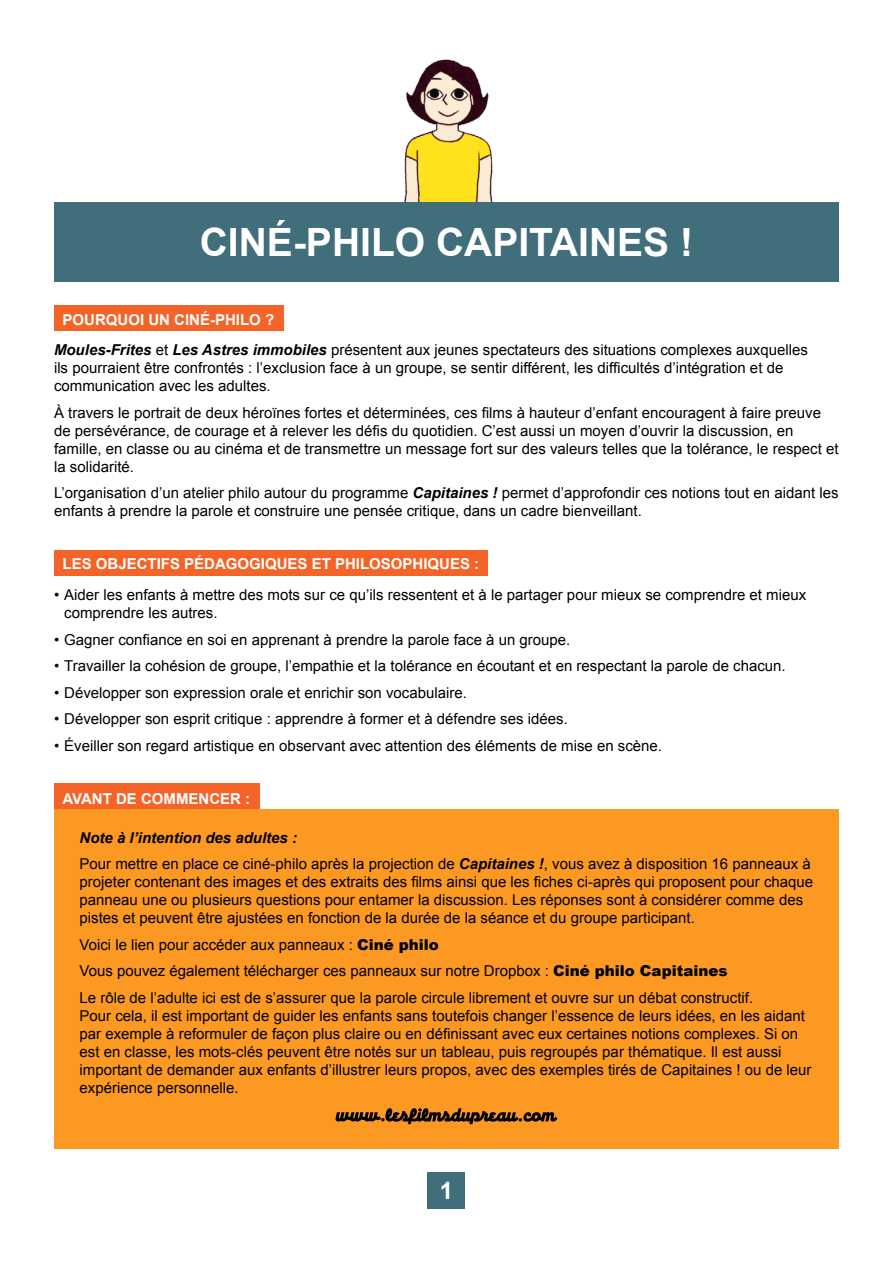
<style>
.page{position:relative;width:893px;height:1263px;background:#fff}
.page>*{position:absolute;margin:0;border:0;box-sizing:border-box;transform-origin:0 0}
.t1{font:700 39px "Arial";color:#fff}
.t2{font:700 24px "Arial";color:#fff}
.t3{font:15px/18px "Arial";color:#000}
.t4{font:700 15px "Arial";color:#fff}
.s1{font-weight:700;color:#fff}
.s2{font-weight:700;font-style:italic}
.s3{font-weight:900}
</style>
<div class="page">
<div style="left:54px;top:809px;width:785px;height:339px;background:#fc9922"></div>
<div style="left:54px;top:305px;width:230px;height:26px;background:#f46429"></div>
<div style="left:54px;top:550px;width:434px;height:25px;background:#f46429"></div>
<div style="left:54px;top:784px;width:205px;height:25px;background:#f46429"></div>
<div style="left:54px;top:202px;width:785px;height:80px;background:#406e7a"></div>
<div style="left:428px;top:1172px;width:37px;height:37px;background:#406e7a"></div>
<img style="left:404px;top:59px;width:89px;height:143px">
<svg style="left:335px;top:1108px;width:222px;height:16px"></svg>
<h1 class="t1" style="left:200px;top:217px;width:156px">CINÉ-PHILO</h1>
<h1 class="t1" style="left:436px;top:217px;width:105px">CAPITAINES</h1>
<h1 class="t1" style="left:680px;top:217px;width:14px">!</h1>
<p class="t3" style="left:54px;top:304px;width:755px;line-height:30.8px;text-indent:9px"><span class="s1">POURQUOI UN CINÉ-PHILO ?<br></span><span class="s2">Moules-Frites</span> et <span class="s2">Les Astres immobiles</span> présentent aux jeunes spectateurs des situations complexes auxquelles</p>
<p class="t3" style="left:54px;top:359px;width:731px">ils pourraient être confrontés : l’exclusion face à un groupe, se sentir différent, les difficultés d’intégration et de communication avec les adultes.</p>
<p class="t3" style="left:54px;top:404px;width:786px">À travers le portrait de deux héroïnes fortes et déterminées, ces films à hauteur d’enfant encouragent à faire preuve de persévérance, de courage et à relever les défis du quotidien. C’est aussi un moyen d’ouvrir la discussion, en famille, en classe ou au cinéma et de transmettre un message fort sur des valeurs telles que la tolérance, le respect et la solidarité.</p>
<p class="t3" style="left:54px;top:484px;width:786px">L’organisation d’un atelier philo autour du programme <span class="s2">Capitaines !</span> permet d’approfondir ces notions tout en aidant les enfants à prendre la parole et construire une pensée critique, dans un cadre bienveillant.</p>
<p class="t4" style="left:63px;top:554px;width:418px">LES OBJECTIFS PÉDAGOGIQUES ET PHILOSOPHIQUES :</p>
<p class="t3" style="left:64px;top:586px;width:743px;text-indent:-10px">• Aider les enfants à mettre des mots sur ce qu’ils ressentent et à le partager pour mieux se comprendre et mieux comprendre les autres.</p>
<p class="t3" style="left:54px;top:630px;width:518px">• Gagner confiance en soi en apprenant à prendre la parole face à un groupe.</p>
<p class="t3" style="left:54px;top:657px;width:733px">• Travailler la cohésion de groupe, l’empathie et la tolérance en écoutant et en respectant la parole de chacun.</p>
<p class="t3" style="left:54px;top:683px;width:414px">• Développer son expression orale et enrichir son vocabulaire.</p>
<p class="t3" style="left:54px;top:710px;width:515px">• Développer son esprit critique : apprendre à former et à défendre ses idées.</p>
<p class="t3" style="left:54px;top:736px;width:610px">• Éveiller son regard artistique en observant avec attention des éléments de mise en scène.</p>
<p class="t4" style="left:63px;top:788px;width:30px">AVANT</p>
<p class="t4" style="left:116px;top:788px;width:136px">DE COMMENCER :</p>
<p class="t3" style="left:80px;top:824px;width:733px;line-height:26.5px"><span class="s2">Note à l’intention des adultes :<br></span>Pour mettre en place ce ciné-philo après la projection de <span class="s2">Capitaines !</span>, vous avez à disposition 16 panneaux à</p>
<p class="t3" style="left:80px;top:873px;width:735px">projeter contenant des images et des extraits des films ainsi que les fiches ci-après qui proposent pour chaque panneau une ou plusieurs questions pour entamer la discussion. Les réponses sont à considérer comme des pistes et peuvent être ajustées en fonction de la durée de la séance et du groupe participant.</p>
<p class="t3" style="left:80px;top:931px;width:675px;line-height:26.5px">Voici le lien pour accéder aux panneaux : <span class="s3">Ciné philo<br></span>Vous pouvez également télécharger ces panneaux sur notre Dropbox : <span class="s3">Ciné philo Capitaines<br></span>Le rôle de l’adulte ici est de s’assurer que la parole circule librement et ouvre sur un débat constructif.</p>
<p class="t3" style="left:80px;top:1007px;width:733px">Pour cela, il est important de guider les enfants sans toutefois changer l’essence de leurs idées, en les aidant par exemple à reformuler de façon plus claire ou en définissant avec eux certaines notions complexes. Si on est en classe, les mots-clés peuvent être notés sur un tableau, puis regroupés par thématique. Il est aussi important de demander aux enfants d’illustrer leurs propos, avec des exemples tirés de Capitaines ! ou de leur expérience personnelle.</p>
<h2 class="t2" style="left:440px;top:1175px;width:15px">1</h2>
</div>
